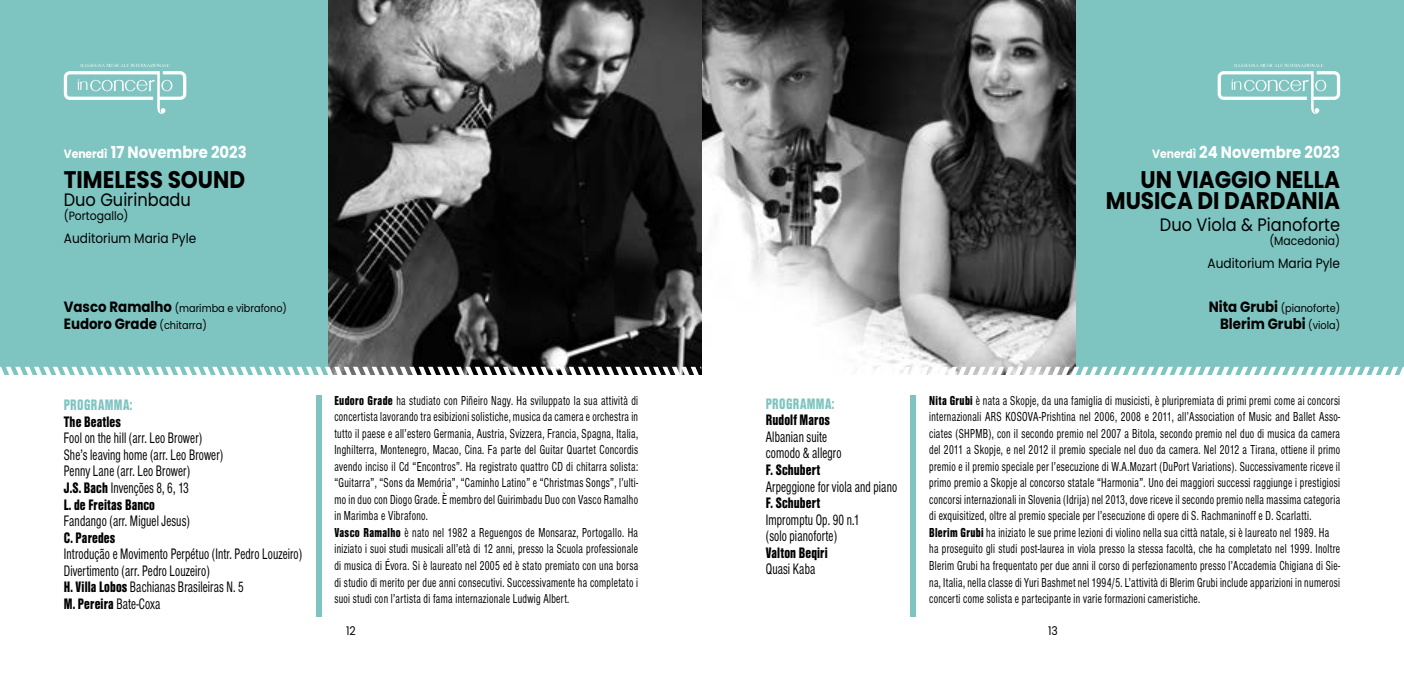
<style>
.page{position:relative;width:1404px;height:681px;background:#fff}
.page>*{position:absolute;margin:0;border:0;box-sizing:border-box;transform-origin:0 0}
.t1{font:700 24px/21.6px "Poppins";color:#000;text-align:right;scale:.9 1}
.t2{font:18px "Poppins";color:#000;scale:.9 1}
.t3{font:700 16.5px "Poppins";color:#fff;scale:.9 1}
.t4{font:condensed 15.75px/16.5px "Nimbus Sans TOT";letter-spacing:.01em;color:#000;scale:.8 1}
.t5{font:15.75px "Nimbus Sans TOT Blac Cond";letter-spacing:.01em;color:#000;scale:.8 1}
.t6{font:15.75px "Nimbus Sans TOT Blac Cond";letter-spacing:.03em;color:#7ec4c0;scale:.8 1}
.t7{font:700 14.85px "Poppins";color:#000;scale:.9 1}
.t8{font:condensed 13.5px/16.5px "Nimbus Sans TOT";letter-spacing:.03em;color:#000;scale:.8 1}
.t9{font:13.5px "Poppins";color:#000;scale:.9 1}
.t10{font:12px "Poppins";color:#000;scale:.9 1}
.t11{font:10.8px "Poppins";color:#000;scale:.9 1}
.s1{font-size:12px}
.s2{font-weight:700;font-size:14.85px}
.s3{font-weight:400;font-size:10.8px}
.s4{font-family:"Nimbus Sans TOT Blac Cond";font-stretch:normal}
.s5{font-family:"Nimbus Sans TOT";font-stretch:condensed}
</style>
<div class="page">
<div style="left:1072px;top:0;width:331px;height:374px;background:#7ec4c0"></div>
<img style="left:331px;top:0;width:744px;height:366px">
<div style="left:910px;top:395px;width:6px;height:222px;background:#7ec4c0"></div>
<svg style="left:1217px;top:64px;width:122px;height:50px"></svg>
<div style="left:0;top:0;width:331px;height:374px;background:#7ec4c0"></div>
<div style="left:315px;top:395px;width:6px;height:222px;background:#7ec4c0"></div>
<svg style="left:0;top:366px;width:1403px;height:9px"></svg>
<svg style="left:64px;top:64px;width:122px;height:50px"></svg>
<p class="t3" style="left:64px;top:142px;width:205px"><span class="s1">Venerdì</span> 17 Novembre 2023</p>
<h1 class="t1" style="left:64px;top:169px;width:203px">TIMELESS SOUND</h1>
<h2 class="t2" style="left:64px;top:189px;width:143px">Duo Guirinbadu</h2>
<p class="t10" style="left:64px;top:209px;width:73px">(Portogallo)</p>
<p class="t9" style="left:64px;top:230px;width:149px">Auditorium Maria Pyle</p>
<p class="t11" style="left:64px;top:302px;width:249px"><span class="s2">Vasco Ramalho</span> (marimba e vibrafono)</p>
<p class="t7" style="left:64px;top:315px;width:160px">Eudoro Grade <span class="s3">(chitarra)</span></p>
<p class="t6" style="left:64px;top:396px;width:87px">PROGRAMMA:</p>
<p class="t5" style="left:64px;top:412px;width:73px">The Beatles</p>
<p class="t4" style="left:64px;top:430px;width:201px">Fool on the hill (arr. Leo Brower)<br>She’s leaving home (arr. Leo Brower)<br>Penny Lane (arr. Leo Brower)<br><span class="s4">J.S. Bach</span> Invenções 8, 6, 13</p>
<p class="t5" style="left:64px;top:495px;width:115px">L. de Freitas Banco</p>
<p class="t4" style="left:64px;top:512px;width:159px">Fandango (arr. Miguel Jesus)</p>
<p class="t5" style="left:64px;top:528px;width:66px">C. Paredes</p>
<p class="t4" style="left:64px;top:545px;width:299px">Introdução e Movimento Perpétuo (Intr. Pedro Louzeiro)<br>Divertimento (arr. Pedro Louzeiro)<br><span class="s4">H. Villa Lobos</span> Bachianas Brasileiras N. 5</p>
<p class="t5" style="left:64px;top:594px;width:122px">M. Pereira <span class="s5">Bate-Coxa</span></p>
<p class="t8" style="left:334px;top:392px;width:381px"><span class="s4">Eudoro Grade</span> ha studiato con Piñeiro Nagy. Ha sviluppato la sua attività di concertista lavorando tra esibizioni solistiche, musica da camera e orchestra in tutto il paese e all’estero Germania, Austria, Svizzera, Francia, Spagna, Italia, Inghilterra, Montenegro, Macao, Cina. Fa parte del Guitar Quartet Concordis avendo inciso il Cd “Encontros”. Ha registrato quattro CD di chitarra solista: “Guitarra”, “Sons da Memória”, “Caminho Latino” e “Christmas Songs”, l’ulti&shy;mo in duo con Diogo Grade. È membro del Guirimbadu Duo con Vasco Ramalho in Marimba e Vibrafono.<br><span class="s4">Vasco Ramalho</span> è nato nel 1982 a Reguengos de Monsaraz, Portogallo. Ha iniziato i suoi studi musicali all’età di 12 anni, presso la Scuola professionale di musica di Évora. Si è laureato nel 2005 ed è stato premiato con una borsa di studio di merito per due anni consecutivi. Successivamente ha completato i suoi studi con l’artista di fama internazionale Ludwig Albert.</p>
<p class="t10" style="left:346px;top:623px;width:12px">12</p>
<p class="t6" style="left:765px;top:394px;width:87px">PROGRAMMA:</p>
<p class="t5" style="left:765px;top:411px;width:82px">Rudolf Maros</p>
<p class="t4" style="left:765px;top:428px;width:96px">Albanian suite comodo &amp; allegro</p>
<p class="t5" style="left:765px;top:460px;width:70px">F. Schubert</p>
<p class="t4" style="left:765px;top:478px;width:166px">Arpeggione for viola and piano</p>
<p class="t5" style="left:765px;top:493px;width:70px">F. Schubert</p>
<p class="t4" style="left:765px;top:511px;width:118px">Impromptu Op. 90 n.1 (solo pianoforte)</p>
<p class="t5" style="left:765px;top:543px;width:79px">Valton Beqiri</p>
<p class="t4" style="left:765px;top:560px;width:63px">Quasi Kaba</p>
<p class="t3" style="left:1152px;top:142px;width:210px"><span class="s1">Venerdì</span> 24 Novembre 2023</p>
<h1 class="t1" style="left:1105px;top:169px;width:262px">UN VIAGGIO NELLA<br>MUSICA DI DARDANIA</h1>
<h2 class="t2" style="left:1159px;top:214px;width:202px">Duo Viola &amp; Pianoforte</h2>
<p class="t10" style="left:1269px;top:234px;width:80px">(Macedonia)</p>
<p class="t9" style="left:1207px;top:255px;width:149px">Auditorium Maria Pyle</p>
<p class="t11" style="left:1208px;top:302px;width:147px"><span class="s2">Nita Grubi</span> (pianoforte)</p>
<p class="t7" style="left:1219px;top:315px;width:135px">Blerim Grubi <span class="s3">(viola)</span></p>
<p class="t8" style="left:929px;top:392px;width:515px"><span class="s4">Nita Grubi</span> è nata a Skopje, da una famiglia di musicisti, è pluripremiata di primi premi come ai concorsi internazionali ARS KOSOVA-Prishtina nel 2006, 2008 e 2011, all’Association of Music and Ballet Asso&shy;ciates (SHPMB), con il secondo premio nel 2007 a Bitola, secondo premio nel duo di musica da camera del 2011 a Skopje, e nel 2012 il premio speciale nel duo da camera. Nel 2012 a Tirana, ottiene il primo premio e il premio speciale per l’esecuzione di W.A.Mozart (DuPort Variations). Successivamente riceve il primo premio a Skopje al concorso statale “Harmonia”. Uno dei maggiori successi raggiunge i prestigiosi concorsi internazionali in Slovenia (Idrija) nel 2013, dove riceve il secondo premio nella massima categoria di exquisitized, oltre al premio speciale per l’esecuzione di opere di S. Rachmaninoff e D. Scarlatti.<br><span class="s4">Blerim Grubi</span> ha iniziato le sue prime lezioni di violino nella sua città natale, si è laureato nel 1989. Ha ha proseguito gli studi post-laurea in viola presso la stessa facoltà, che ha completato nel 1999. Inoltre Blerim Grubi ha frequentato per due anni il corso di perfezionamento presso l’Accademia Chigiana di Sie&shy;na, Italia, nella classe di Yuri Bashmet nel 1994/5. L’attività di Blerim Grubi include apparizioni in numerosi concerti come solista e partecipante in varie formazioni cameristiche.</p>
<p class="t10" style="left:1047px;top:623px;width:12px">13</p>
</div>
